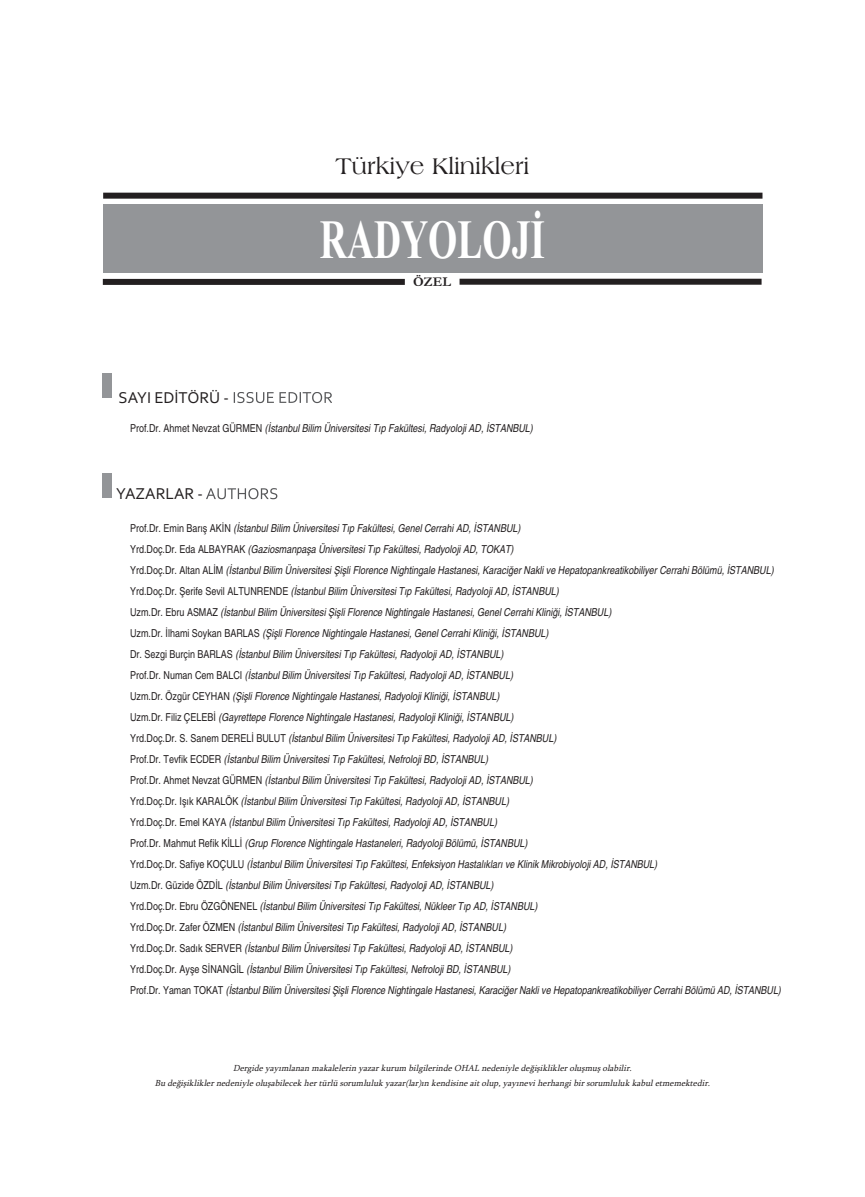
<style>
.page{position:relative;width:865px;height:1197px;background:#fff}
.page>*{position:absolute;margin:0;border:0;box-sizing:border-box;transform-origin:0 0}
.t1{font:700 55.35px "Times New Roman";color:#fff;scale:.68 1}
.t2{font:24px "Americana BT Roman";color:#231f20}
.t3{font:16.5px "Corbel";color:#231f20}
.t4{font:700 13.5px "Garamond";color:#231f20}
.t5{font:italic condensed 10.95px/21px "Helvetica";color:#231f20}
.t6{font:italic 9px/15px "Sylfaen";color:#231f20;text-align:center}
.s1{font-style:normal}
</style>
<div class="page">
<div style="left:103px;top:204px;width:659px;height:68px;background:#939598"></div>
<div style="left:103px;top:193px;width:659px;height:6px;background:#231f20"></div>
<div style="left:103px;top:279px;width:302px;height:6px;background:#231f20"></div>
<div style="left:459px;top:279px;width:302px;height:6px;background:#231f20"></div>
<div style="left:103px;top:373px;width:9px;height:25px;background:#939598"></div>
<div style="left:103px;top:472px;width:9px;height:25px;background:#939598"></div>
<svg style="left:234px;top:392px;width:67px;height:11px"></svg>
<svg style="left:206px;top:488px;width:71px;height:11px"></svg>
<h3 class="t3" style="left:119px;top:387px;width:112px">SAYI EDİTÖRÜ -</h3>
<h2 class="t2" style="left:335px;top:152px;width:195px">Türkiye Klinikleri</h2>
<h1 class="t1" style="left:320px;top:207px;width:332px">RADYOLOJİ</h1>
<p class="t4" style="left:413px;top:274px;width:39px">ÖZEL</p>
<p class="t5" style="left:130px;top:418px;width:404px"><span class="s1">Prof.Dr. Ahmet Nevzat GÜRMEN</span> (İstanbul Bilim Üniversitesi Tıp Fakültesi, Radyoloji AD, İSTANBUL)</p>
<h3 class="t3" style="left:116px;top:483px;width:88px">YAZARLAR -</h3>
<p class="t5" style="left:130px;top:517px;width:652px"><span class="s1">Prof.Dr. Emin Barış AKİN</span> (İstanbul Bilim Üniversitesi Tıp Fakültesi, Genel Cerrahi AD, İSTANBUL)<br><span class="s1">Yrd.Doç.Dr. Eda ALBAYRAK</span> (Gaziosmanpaşa Üniversitesi Tıp Fakültesi, Radyoloji AD, TOKAT)<br><span class="s1">Yrd.Doç.Dr. Altan ALİM</span> (İstanbul Bilim Üniversitesi Şişli Florence Nightingale Hastanesi, Karaciğer Nakli ve Hepatopankreatikobiliyer Cerrahi Bölümü, İSTANBUL)<br><span class="s1">Yrd.Doç.Dr. Şerife Sevil ALTUNRENDE</span> (İstanbul Bilim Üniversitesi Tıp Fakültesi, Radyoloji AD, İSTANBUL)<br><span class="s1">Uzm.Dr. Ebru ASMAZ</span> (İstanbul Bilim Üniversitesi Şişli Florence Nightingale Hastanesi, Genel Cerrahi Kliniği, İSTANBUL)<br><span class="s1">Uzm.Dr. İlhami Soykan BARLAS</span> (Şişli Florence Nightingale Hastanesi, Genel Cerrahi Kliniği, İSTANBUL)<br><span class="s1">Dr. Sezgi Burçin BARLAS</span> (İstanbul Bilim Üniversitesi Tıp Fakültesi, Radyoloji AD, İSTANBUL)<br><span class="s1">Prof.Dr. Numan Cem BALCI</span> (İstanbul Bilim Üniversitesi Tıp Fakültesi, Radyoloji AD, İSTANBUL)<br><span class="s1">Uzm.Dr. Özgür CEYHAN</span> (Şişli Florence Nightingale Hastanesi, Radyoloji Kliniği, İSTANBUL)<br><span class="s1">Uzm.Dr. Filiz ÇELEBİ</span> (Gayrettepe Florence Nightingale Hastanesi, Radyoloji Kliniği, İSTANBUL)<br><span class="s1">Yrd.Doç.Dr. S. Sanem DERELİ BULUT</span> (İstanbul Bilim Üniversitesi Tıp Fakültesi, Radyoloji AD, İSTANBUL)<br><span class="s1">Prof.Dr. Tevfik ECDER</span> (İstanbul Bilim Üniversitesi Tıp Fakültesi, Nefroloji BD, İSTANBUL)<br><span class="s1">Prof.Dr. Ahmet Nevzat GÜRMEN</span> (İstanbul Bilim Üniversitesi Tıp Fakültesi, Radyoloji AD, İSTANBUL)<br><span class="s1">Yrd.Doç.Dr. Işık KARALÖK</span> (İstanbul Bilim Üniversitesi Tıp Fakültesi, Radyoloji AD, İSTANBUL)<br><span class="s1">Yrd.Doç.Dr. Emel KAYA</span> (İstanbul Bilim Üniversitesi Tıp Fakültesi, Radyoloji AD, İSTANBUL)<br><span class="s1">Prof.Dr. Mahmut Refik KİLLİ</span> (Grup Florence Nightingale Hastaneleri, Radyoloji Bölümü, İSTANBUL)<br><span class="s1">Yrd.Doç.Dr. Safiye KOÇULU</span> (İstanbul Bilim Üniversitesi Tıp Fakültesi, Enfeksiyon Hastalıkları ve Klinik Mikrobiyoloji AD, İSTANBUL)<br><span class="s1">Uzm.Dr. Güzide ÖZDİL</span> (İstanbul Bilim Üniversitesi Tıp Fakültesi, Radyoloji AD, İSTANBUL)<br><span class="s1">Yrd.Doç.Dr. Ebru ÖZGÖNENEL</span> (İstanbul Bilim Üniversitesi Tıp Fakültesi, Nükleer Tıp AD, İSTANBUL)<br><span class="s1">Yrd.Doç.Dr. Zafer ÖZMEN</span> (İstanbul Bilim Üniversitesi Tıp Fakültesi, Radyoloji AD, İSTANBUL)<br><span class="s1">Yrd.Doç.Dr. Sadık SERVER</span> (İstanbul Bilim Üniversitesi Tıp Fakültesi, Radyoloji AD, İSTANBUL)<br><span class="s1">Yrd.Doç.Dr. Ayşe SİNANGİL</span> (İstanbul Bilim Üniversitesi Tıp Fakültesi, Nefroloji BD, İSTANBUL)<br><span class="s1">Prof.Dr. Yaman TOKAT</span> (İstanbul Bilim Üniversitesi Şişli Florence Nightingale Hastanesi, Karaciğer Nakli ve Hepatopankreatikobiliyer Cerrahi Bölümü AD, İSTANBUL)</p>
<p class="t6" style="left:155px;top:1060px;width:559px">Dergide yayımlanan makalelerin yazar kurum bilgilerinde OHAL nedeniyle değişiklikler oluşmuş olabilir.<br>Bu değişiklikler nedeniyle oluşabilecek her türlü sorumluluk yazar(lar)ın kendisine ait olup, yayınevi herhangi bir sorumluluk kabul etmemektedir.</p>
</div>
